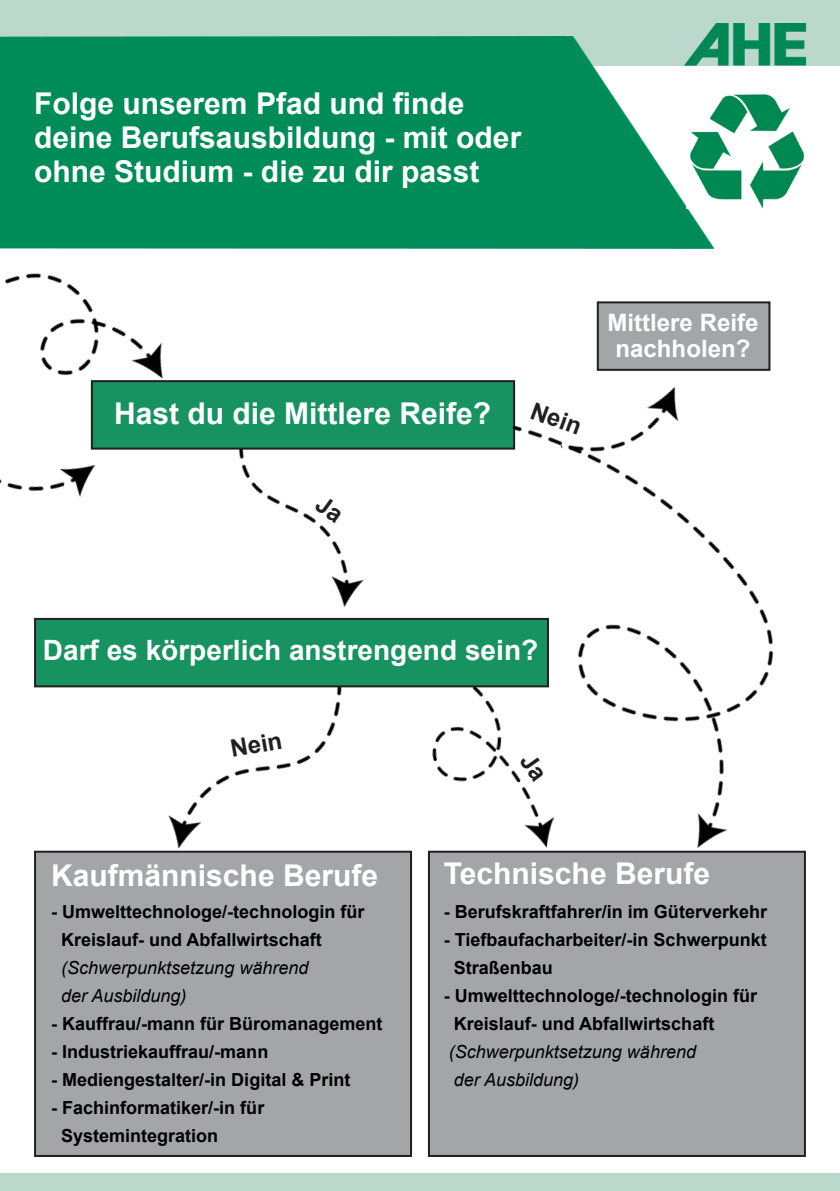
<style>
.page{position:relative;width:840px;height:1191px;background:#fff}
.page>*{position:absolute;margin:0;border:0;box-sizing:border-box;transform-origin:0 0}
.t1{font:700 30px "Arial";color:#fff}
.t2{font:700 28px "Arial";color:#fff}
.t3{font:700 24px "Arial";color:#fff}
.t4{font:700 24px "Arial";color:#231f20}
.t5{font:700 18px/28px "Arial";color:#000001}
.t6{font:italic 18px "Arial";color:#000001}
</style>
<div class="page">
<img style="left:126px;top:687px;width:148px;height:162px">
<div style="left:428px;top:851px;width:376px;height:305px;background:#a4a5a9"></div>
<div style="left:427px;top:850px;width:378px;height:307px;border:2px solid #231f20"></div>
<div style="left:35px;top:851px;width:376px;height:305px;background:#a4a5a9"></div>
<div style="left:34px;top:850px;width:378px;height:307px;border:2px solid #231f20"></div>
<div style="left:0;top:0;width:839px;height:65px;background:#bad9cc"></div>
<img style="left:0;top:23px;width:802px;height:226px">
<div style="left:0;top:1174px;width:839px;height:17px;background:#bad9cc"></div>
<img style="left:684px;top:24px;width:122px;height:41px">
<div style="left:35px;top:619px;width:512px;height:67px;background:#179362"></div>
<div style="left:34px;top:618px;width:514px;height:69px;border:2px solid #231f20"></div>
<img style="left:274px;top:301px;width:532px;height:573px">
<img style="left:532px;top:321px;width:199px;height:198px">
<img style="left:686px;top:91px;width:119px;height:117px">
<img style="left:0;top:474px;width:90px;height:23px">
<img style="left:0;top:166px;width:270px;height:308px">
<svg style="left:314px;top:494px;width:28px;height:29px"></svg>
<svg style="left:519px;top:751px;width:25px;height:31px"></svg>
<p class="t1" style="left:34px;top:84px;width:432px">Folge unserem Pfad und finde</p>
<p class="t1" style="left:34px;top:118px;width:488px">deine Berufsausbildung - mit oder</p>
<p class="t1" style="left:34px;top:152px;width:447px">ohne Studium - die zu dir passt</p>
<p class="t1" style="left:114px;top:393px;width:378px">Hast du die Mittlere Reife?</p>
<p class="t4" style="left:537px;top:395px;width:54px;rotate:20deg">Nein</p>
<p class="t3" style="left:607px;top:307px;width:152px">Mittlere Reife</p>
<p class="t3" style="left:615px;top:333px;width:136px">nachholen?</p>
<p class="t2" style="left:43px;top:631px;width:496px">Darf es körperlich anstrengend sein?</p>
<p class="t4" style="left:228px;top:733px;width:54px;rotate:-10deg">Nein</p>
<p class="t1" style="left:51px;top:855px;width:328px">Kaufmännische Berufe</p>
<p class="t1" style="left:443px;top:854px;width:268px">Technische Berufe</p>
<p class="t5" style="left:51px;top:898px;width:315px">- Umwelttechnologe/-technologin für</p>
<p class="t5" style="left:61px;top:926px;width:262px">Kreislauf- und Abfallwirtschaft</p>
<p class="t6" style="left:61px;top:956px;width:249px">(Schwerpunktsetzung während</p>
<p class="t6" style="left:61px;top:984px;width:127px">der Ausbildung)</p>
<p class="t5" style="left:51px;top:1010px;width:333px">- Kauffrau/-mann für Büromanagement</p>
<p class="t5" style="left:51px;top:1038px;width:219px">- Industriekauffrau/-mann</p>
<p class="t5" style="left:51px;top:1066px;width:301px">- Mediengestalter/-in Digital &amp; Print</p>
<p class="t5" style="left:51px;top:1094px;width:215px">- Fachinformatiker/-in für</p>
<p class="t5" style="left:61px;top:1122px;width:159px">Systemintegration</p>
<p class="t5" style="left:443px;top:898px;width:325px">- Berufskraftfahrer/in im Güterverkehr</p>
<p class="t5" style="left:453px;top:926px;width:314px;text-indent:-10px">- Tiefbaufacharbeiter/-in Schwerpunkt<br>Straßenbau</p>
<p class="t5" style="left:443px;top:982px;width:315px">- Umwelttechnologe/-technologin für</p>
<p class="t5" style="left:453px;top:1010px;width:262px">Kreislauf- und Abfallwirtschaft</p>
<p class="t6" style="left:448px;top:1040px;width:249px">(Schwerpunktsetzung während</p>
<p class="t6" style="left:453px;top:1068px;width:127px">der Ausbildung)</p>
</div>
